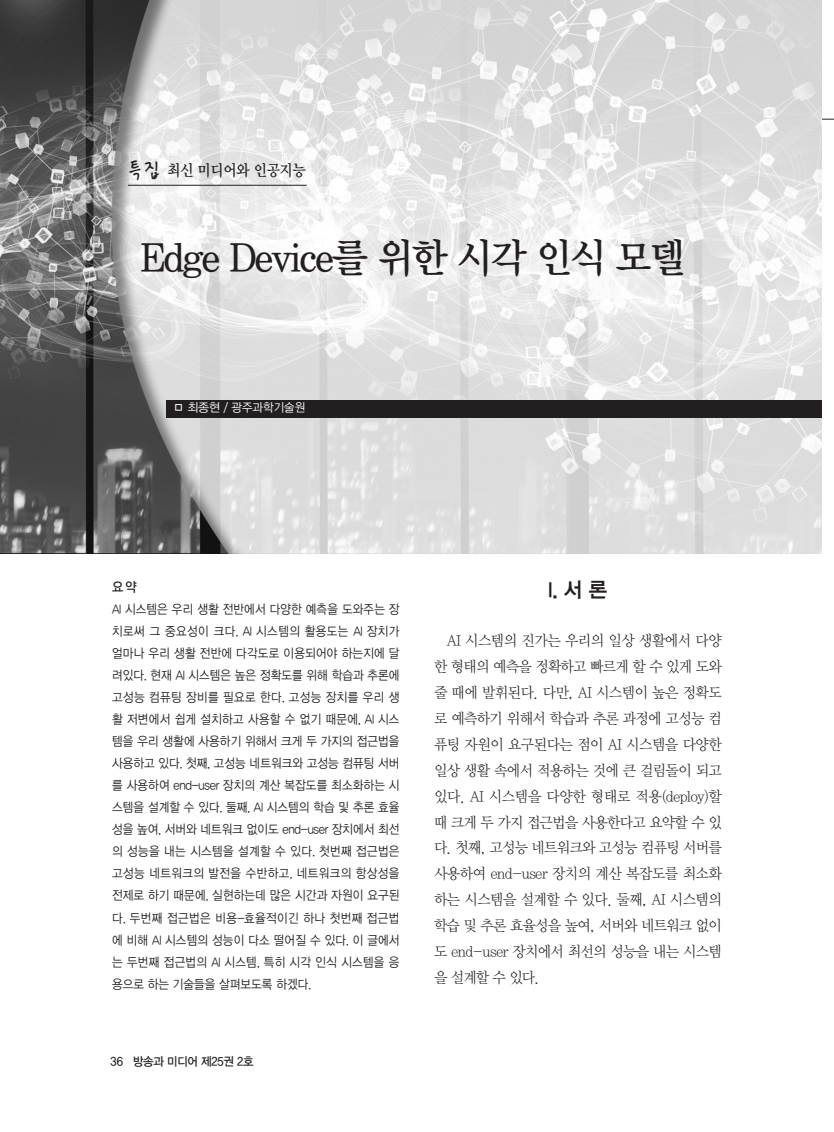
<style>
.page{position:relative;width:834px;height:1132px;background:#fff}
.page>*{position:absolute;margin:0;border:0;box-sizing:border-box;transform-origin:0 0}
.t1{font:40.5px "YDVY Mj O Std 14";letter-spacing:-.055em;color:#231f20;scale:.95 1}
.t2{font:25.5px "YDV Sos Std B";color:#231f20}
.t3{font:21px "YDVYGO Std 14";color:#231f20;scale:.95 1}
.t4{font:15.75px "YDVY Mj O Std 14";letter-spacing:-.03em;color:#231f20;scale:.9 1}
.t5{font:15px/26px "YDVY Mj O Std 12";letter-spacing:-.055em;color:#231f20;text-align:justify;scale:.95 1}
.t6{font:13.5px "YDVYGO Std 13";color:#231f20;scale:.9 1}
.t7{font:12.75px/22px "YDVYGO Std 12";letter-spacing:.02em;color:#231f20;text-align:justify;scale:.9 1}
.t8{font:12px "YDVYGO Std 13";letter-spacing:-.02em;color:#231f20;scale:.95 1}
.t9{font:12px "YDVYGO Std 12";letter-spacing:.005em;color:#fff}
</style>
<div class="page">
<svg style="left:821px;top:119px;width:12px;height:1px"></svg>
<img style="left:0;top:0;width:821px;height:553px">
<hr style="left:128px;top:185px;width:178px;height:1px;background:#231f20">
<div style="left:166px;top:400px;width:655px;height:17px;background:#231f20"></div>
<h2 class="t2" style="left:127px;top:157px;width:35px">특집</h2>
<p class="t4" style="left:167px;top:162px;width:156px">최신 미디어와 인공지능</p>
<h1 class="t1" style="left:140px;top:237px;width:575px">Edge Device를 위한 시각 인식 모델</h1>
<p class="t9" style="left:173px;top:401px;width:133px">□ 최종현 / 광주과학기술원</p>
<p class="t6" style="left:112px;top:579px;width:29px">요약</p>
<p class="t7" style="left:112px;top:597px;width:321px">AI 시스템은 우리 생활 전반에서 다양한 예측을 도와주는 장 치로써 그 중요성이 크다. AI 시스템의 활용도는 AI 장치가 얼마나 우리 생활 전반에 다각도로 이용되어야 하는지에 달 려있다. 현재 AI 시스템은 높은 정확도를 위해 학습과 추론에 고성능 컴퓨팅 장비를 필요로 한다. 고성능 장치를 우리 생 활 저변에서 쉽게 설치하고 사용할 수 없기 때문에, AI 시스 템을 우리 생활에 사용하기 위해서 크게 두 가지의 접근법을 사용하고 있다. 첫째, 고성능 네트워크와 고성능 컴퓨팅 서버 를 사용하여 end-user 장치의 계산 복잡도를 최소화하는 시 스템을 설계할 수 있다. 둘째, AI 시스템의 학습 및 추론 효율 성을 높여, 서버와 네트워크 없이도 end-user 장치에서 최선 의 성능을 내는 시스템을 설계할 수 있다. 첫번째 접근법은 고성능 네트워크의 발전을 수반하고, 네트워크의 항상성을 전제로 하기 때문에, 실현하는데 많은 시간과 자원이 요구된 다. 두번째 접근법은 비용-효율적이긴 하나 첫번째 접근법 에 비해 AI 시스템의 성능이 다소 떨어질 수 있다. 이 글에서 는 두번째 접근법의 AI 시스템, 특히 시각 인식 시스템을 응 용으로 하는 기술들을 살펴보도록 하겠다.</p>
<p class="t8" style="left:111px;top:1054px;width:152px">36 방송과 미디어 제25권 2호</p>
<h3 class="t3" style="left:548px;top:579px;width:64px">I.서론</h3>
<p class="t5" style="left:434px;top:627px;width:304px;text-indent:13px">AI 시스템의 진가는 우리의 일상 생활에서 다양 한 형태의 예측을 정확하고 빠르게 할 수 있게 도와 줄 때에 발휘된다. 다만, AI 시스템이 높은 정확도 로 예측하기 위해서 학습과 추론 과정에 고성능 컴 퓨팅 자원이 요구된다는 점이 AI 시스템을 다양한 일상 생활 속에서 적용하는 것에 큰 걸림돌이 되고 있다. AI 시스템을 다양한 형태로 적용(deploy)할 때 크게 두 가지 접근법을 사용한다고 요약할 수 있 다. 첫째, 고성능 네트워크와 고성능 컴퓨팅 서버를 사용하여 end-user 장치의 계산 복잡도를 최소화 하는 시스템을 설계할 수 있다. 둘째, AI 시스템의 학습 및 추론 효율성을 높여, 서버와 네트워크 없이 도 end-user 장치에서 최선의 성능을 내는 시스템 을 설계할 수 있다.</p>
</div>
